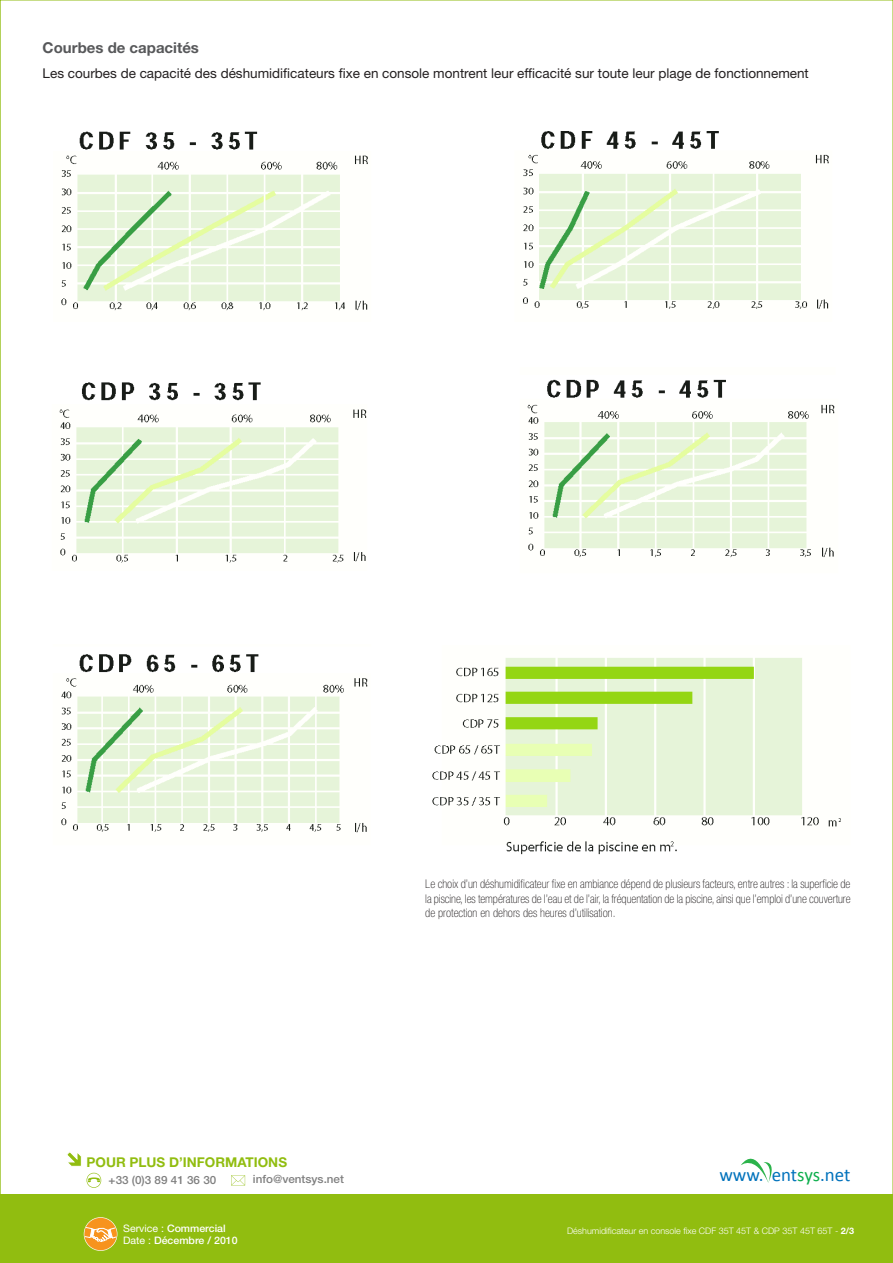
<style>
.page{position:relative;width:893px;height:1263px;background:#fff}
.page>*{position:absolute;margin:0;border:0;box-sizing:border-box;transform-origin:0 0}
.t1{font:18.9px "Calibri";color:#0072bc}
.titre_texte{font:700 15px "Helvetica Neue LT Std";color:#57585a}
.Textes{font:13.5px "Helvetica Neue LT Std";color:#231f20}
.t2{font:700 13.5px "Helvetica Neue LT Std";color:#91bd10}
.Textes-2{font:100 condensed 12px/14.4px "Helvetica Neue LT Std";color:#231f20;text-align:justify}
.t3{font:500 11.4px "Helvetica Neue LT Std";color:#808080}
.t4{font:500 10.35px/11.7px "Helvetica Neue LT Std";color:#fff}
.t5{font:300 9px "Helvetica Neue LT Std";color:#fff}
.s1{font-weight:400}
.s2{color:#fff}
.s3{color:#0cae4c}
.s4{font-weight:700}
</style>
<div class="page">
<img style="left:523px;top:131px;width:306px;height:178px">
<img style="left:527px;top:379px;width:308px;height:179px">
<img style="left:61px;top:654px;width:307px;height:179px">
<img style="left:61px;top:131px;width:307px;height:180px">
<img style="left:432px;top:658px;width:409px;height:197px">
<img style="left:59px;top:382px;width:308px;height:181px">
<div style="left:0;top:1195px;width:893px;height:68px;background:#91bd10"></div>
<svg style="left:67px;top:1152px;width:15px;height:15px"></svg>
<svg style="left:87px;top:1173px;width:14px;height:15px"></svg>
<svg style="left:231px;top:1175px;width:14px;height:10px"></svg>
<svg style="left:741px;top:1158px;width:31px;height:25px"></svg>
<svg style="left:84px;top:1217px;width:33px;height:34px"></svg>
<p class="titre_texte" style="left:43px;top:39px;width:158px">Courbes de capacités</p>
<p class="Textes" style="left:43px;top:65px;width:768px">Les courbes de capacité des déshumidificateurs fixe en console montrent leur efficacité sur toute leur plage de fonctionnement</p>
<p class="Textes-2" style="left:425px;top:877px;width:427px">Le choix d’un déshumidificateur fixe en ambiance dépend de plusieurs facteurs, entre autres : la superficie de la piscine, les températures de l’eau et de l’air, la fréquentation de la piscine, ainsi que l’emploi d’une couverture de protection en dehors des heures d’utilisation.</p>
<p class="t2" style="left:87px;top:1153px;width:202px">POUR PLUS D’INFORMATIONS</p>
<p class="t3" style="left:109px;top:1173px;width:109px">+33 (0)3 89 41 36 30</p>
<p class="t3" style="left:253px;top:1172px;width:93px">info@ventsys.net</p>
<p class="t4" style="left:123px;top:1222px;width:116px"><span class="s1">Service :</span> Commercial<br><span class="s1">Date :</span> Décembre / 2010</p>
<h1 class="t1" style="left:719px;top:1163px;width:133px">www.<span class="s2">v</span>ent<span class="s3">sys</span>.net</h1>
<p class="t5" style="left:567px;top:1226px;width:289px">Déshumidificateur en console fixe CDF 35T 45T &amp; CDP 35T 45T 65T - <span class="s4">2/3</span></p>
</div>
